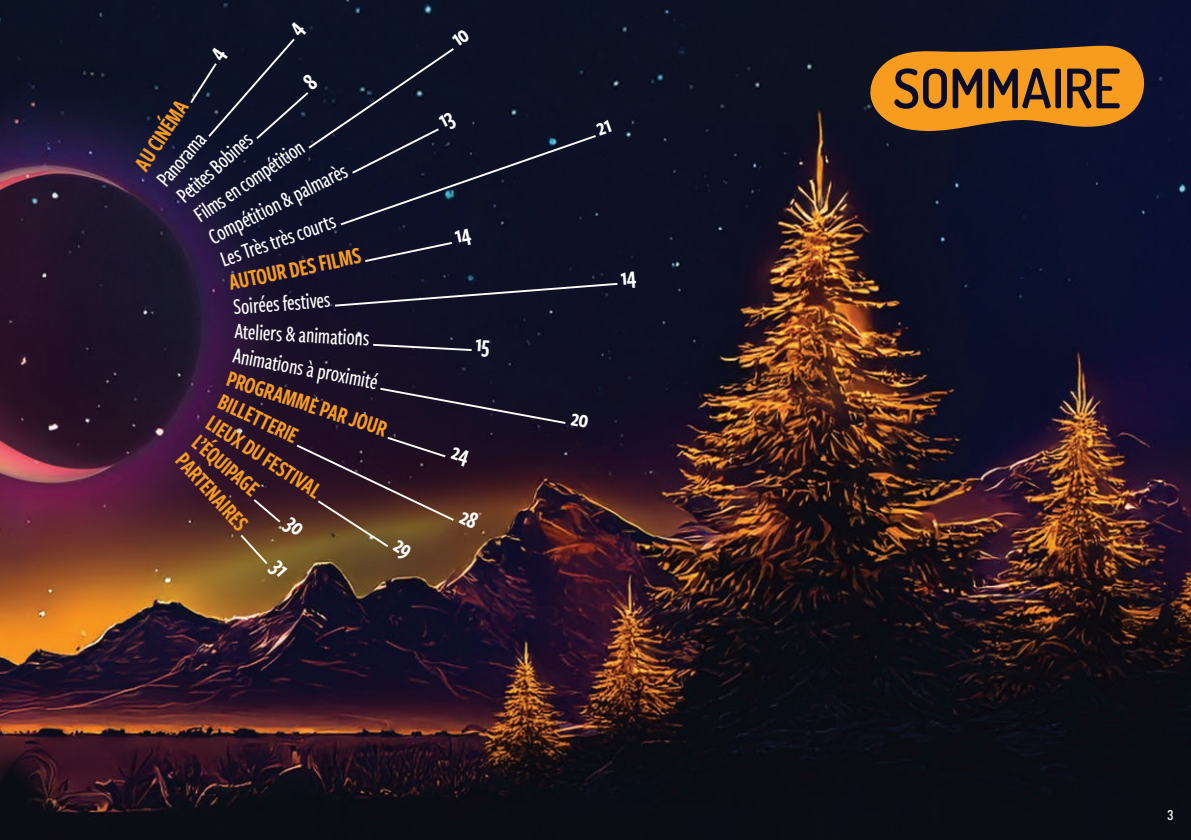
<style>
.page{position:relative;width:1191px;height:840px;background:#fff}
.page>*{position:absolute;margin:0;border:0;box-sizing:border-box;transform-origin:0 0}
.t1{font:600 54.4px "Dosis";letter-spacing:-.01em;color:#090c28}
.t2{font:24px "Freight Sans Cmp Pro Semi";color:#f89c20}
.t3{font:500 23px "Freight Sans Cmp Pro";color:#fff}
.t4{font:14px "Bahnschrift";color:#fff}
</style>
<div class="page">
<img style="left:0;top:0;width:1191px;height:839px">
<svg style="left:868px;top:43px;width:280px;height:93px;background:#bb7822"></svg>
<svg style="left:378px;top:386px;width:211px;height:42px;background:#1e182c"></svg>
<svg style="left:371px;top:339px;width:118px;height:17px;background:#292639"></svg>
<svg style="left:333px;top:271px;width:303px;height:36px;background:#1b1c30"></svg>
<svg style="left:188px;top:21px;width:424px;height:242px;background:#11152a"></svg>
<svg style="left:238px;top:435px;width:242px;height:141px;background:#4c3029"></svg>
<p class="t2" style="left:126px;top:159px;width:81px;rotate:-57deg">AU CINÉMA</p>
<p class="t3" style="left:149px;top:173px;width:65px;rotate:-49deg">Panorama</p>
<p class="t3" style="left:169px;top:187px;width:95px;rotate:-42deg">PetitesBobines</p>
<p class="t3" style="left:187px;top:204px;width:130px;rotate:-34deg">Filmsencompétition</p>
<p class="t3" style="left:203px;top:224px;width:154px;rotate:-27deg">Compétition &amp; palmarès</p>
<p class="t3" style="left:216px;top:245px;width:122px;rotate:-19deg">LesTrèstrèscourts</p>
<p class="t2" style="left:226px;top:267px;width:136px;rotate:-12deg">AUTOURDESFILMS</p>
<p class="t3" style="left:232px;top:291px;width:99px;rotate:-4deg">Soiréesfestives</p>
<p class="t3" style="left:235px;top:315px;width:137px;rotate:3deg">Ateliers&amp;animations</p>
<p class="t3" style="left:235px;top:340px;width:149px;rotate:10deg">Animationsàproximité</p>
<p class="t2" style="left:232px;top:362px;width:169px;rotate:18deg">PROGRAMMEPAR JOUR</p>
<p class="t2" style="left:226px;top:385px;width:87px;rotate:25deg">BILLETTERIE</p>
<p class="t2" style="left:217px;top:406px;width:134px;rotate:33deg">LIEUX DU FESTIVAL</p>
<p class="t2" style="left:205px;top:426px;width:82px;rotate:40deg">L’ÉQUIPAGE</p>
<p class="t2" style="left:192px;top:444px;width:97px;rotate:48deg">PARTENAIRES</p>
<p class="t1" style="left:893px;top:53px;width:229px">SOMMAIRE</p>
<p class="t4" style="left:1167px;top:803px;width:8px">3</p>
</div>
